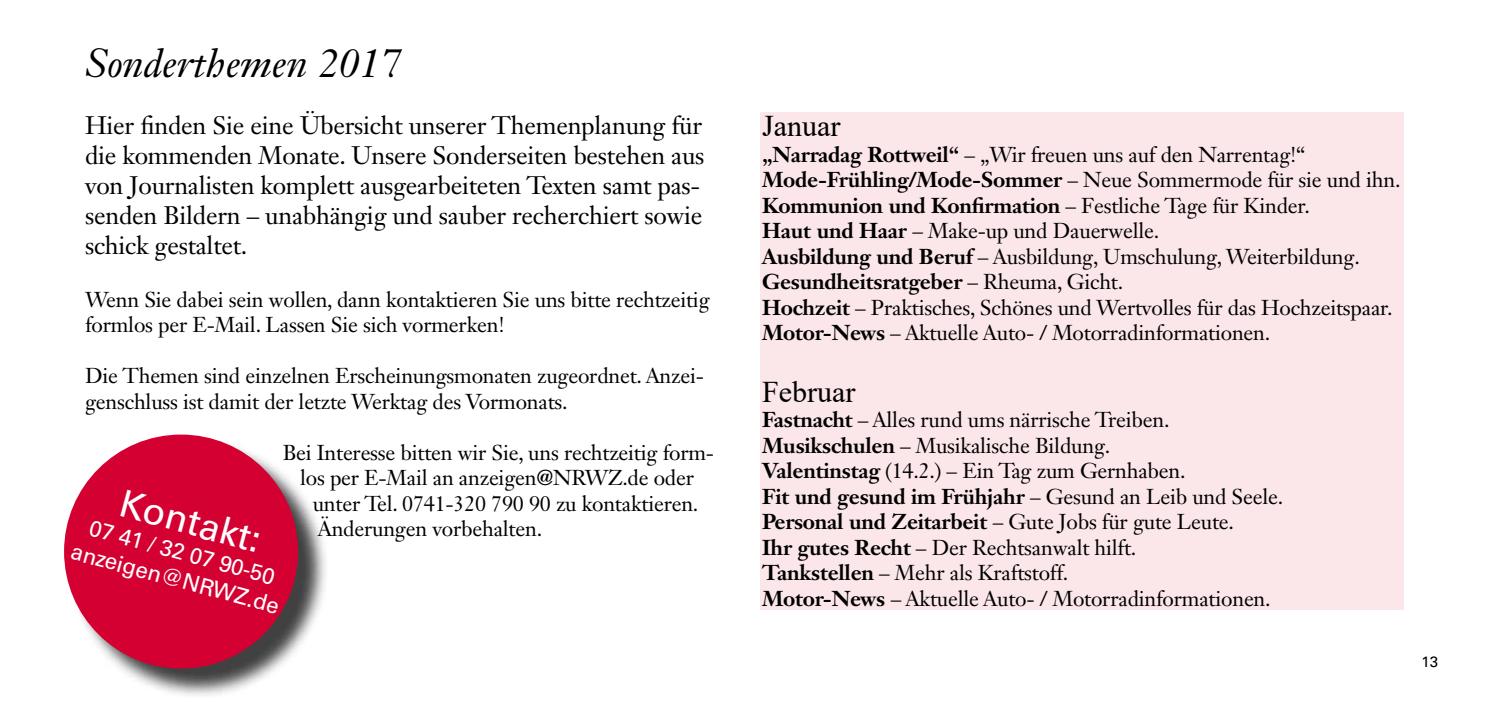
<style>
.page{position:relative;width:1489px;height:702px;background:#fff}
.page>*{position:absolute;margin:0;border:0;box-sizing:border-box;transform-origin:0 0}
.t1{font:italic 40px "Janson Text LT Std";color:#000}
.t2{font:37.5px "Univers";color:#fff}
.t3{font:30px "Times New Roman";color:#000}
.t4{font:25px/30px "Janson Text LT Std";letter-spacing:-.01em;color:#000}
.t5{font:22.5px/27px "Univers";color:#fff;text-align:center}
.t6{font:21.25px/25.5px "Janson Text LT Std";letter-spacing:-.01em;color:#000}
.t7{font:15px "Univers";color:#000}
.s1{font-weight:700}
</style>
<div class="page">
<div style="left:760px;top:112px;width:643px;height:497px;background:#fbe6ea"></div>
<div style="left:68px;top:438px;width:261px;height:261px;background:#000;opacity:.75"></div>
<div style="left:64px;top:434px;width:234px;height:234px;background:#d40032;border-radius:50%"></div>
<h1 class="t1" style="left:85px;top:39px;width:317px">Sonderthemen 2017</h1>
<p class="t4" style="left:85px;top:110px;width:621px">Hier finden Sie eine Übersicht unserer Themenplanung für die kommenden Monate. Unsere Sonderseiten bestehen aus von Journalisten komplett ausgearbeiteten Texten samt pas&shy;senden Bildern – unabhängig und sauber recherchiert sowie schick gestaltet.</p>
<p class="t6" style="left:85px;top:286px;width:626px">Wenn Sie dabei sein wollen, dann kontaktieren Sie uns bitte rechtzeitig formlos per E-Mail. Lassen Sie sich vormerken!</p>
<p class="t6" style="left:85px;top:363px;width:620px">Die Themen sind einzelnen Erscheinungsmonaten zugeordnet. Anzei&shy;genschluss ist damit der letzte Werktag des Vormonats.</p>
<p class="t6" style="left:283px;top:439px;width:433px">Bei Interesse bitten wir Sie, uns rechtzeitig form-</p>
<p class="t6" style="left:300px;top:465px;width:395px">los per E-Mail an anzeigen@NRWZ.de oder</p>
<p class="t6" style="left:313px;top:490px;width:387px">unter Tel. 0741-320 790 90 zu kontaktieren.</p>
<p class="t6" style="left:318px;top:516px;width:226px">Änderungen vorbehalten.</p>
<h2 class="t2" style="left:126px;top:481px;width:147px;rotate:15deg">Kontakt:</h2>
<p class="t5" style="left:82px;top:511px;width:216px;rotate:15deg">07 41 / 32 07 90-50 anzeigen@NRWZ.de</p>
<h3 class="t3" style="left:762px;top:105px;width:80px">Januar</h3>
<p class="t6" style="left:762px;top:141px;width:639px"><span class="s1">„Narradag Rottweil“</span> – „Wir freuen uns auf den Narrentag!“ <span class="s1">Mode-Frühling/Mode-Sommer</span> – Neue Sommermode für sie und ihn.<br><span class="s1">Kommunion und Konfirmation</span> – Festliche Tage für Kinder.<br><span class="s1">Haut und Haar</span> – Make-up und Dauerwelle.<br><span class="s1">Ausbildung und Beruf</span> – Ausbildung, Umschulung, Weiterbildung.<br><span class="s1">Gesundheitsratgeber</span> – Rheuma, Gicht.<br><span class="s1">Hochzeit</span> – Praktisches, Schönes und Wertvolles für das Hochzeitspaar.<br><span class="s1">Motor-News</span> – Aktuelle Auto- / Motorradinformationen.</p>
<h3 class="t3" style="left:762px;top:370px;width:95px">Februar</h3>
<p class="t6" style="left:762px;top:407px;width:522px"><span class="s1">Fastnacht</span> – Alles rund ums närrische Treiben.<br><span class="s1">Musikschulen</span> – Musikalische Bildung.<br><span class="s1">Valentinstag</span> (14.2.) – Ein Tag zum Gernhaben.<br><span class="s1">Fit und gesund im Frühjahr</span> – Gesund an Leib und Seele.<br><span class="s1">Personal und Zeitarbeit</span> – Gute Jobs für gute Leute.<br><span class="s1">Ihr gutes Recht</span> – Der Rechtsanwalt hilft.<br><span class="s1">Tankstellen</span> – Mehr als Kraftstoff.<br><span class="s1">Motor-News</span> – Aktuelle Auto- / Motorradinformationen.</p>
<p class="t7" style="left:1421px;top:653px;width:18px">13</p>
</div>
